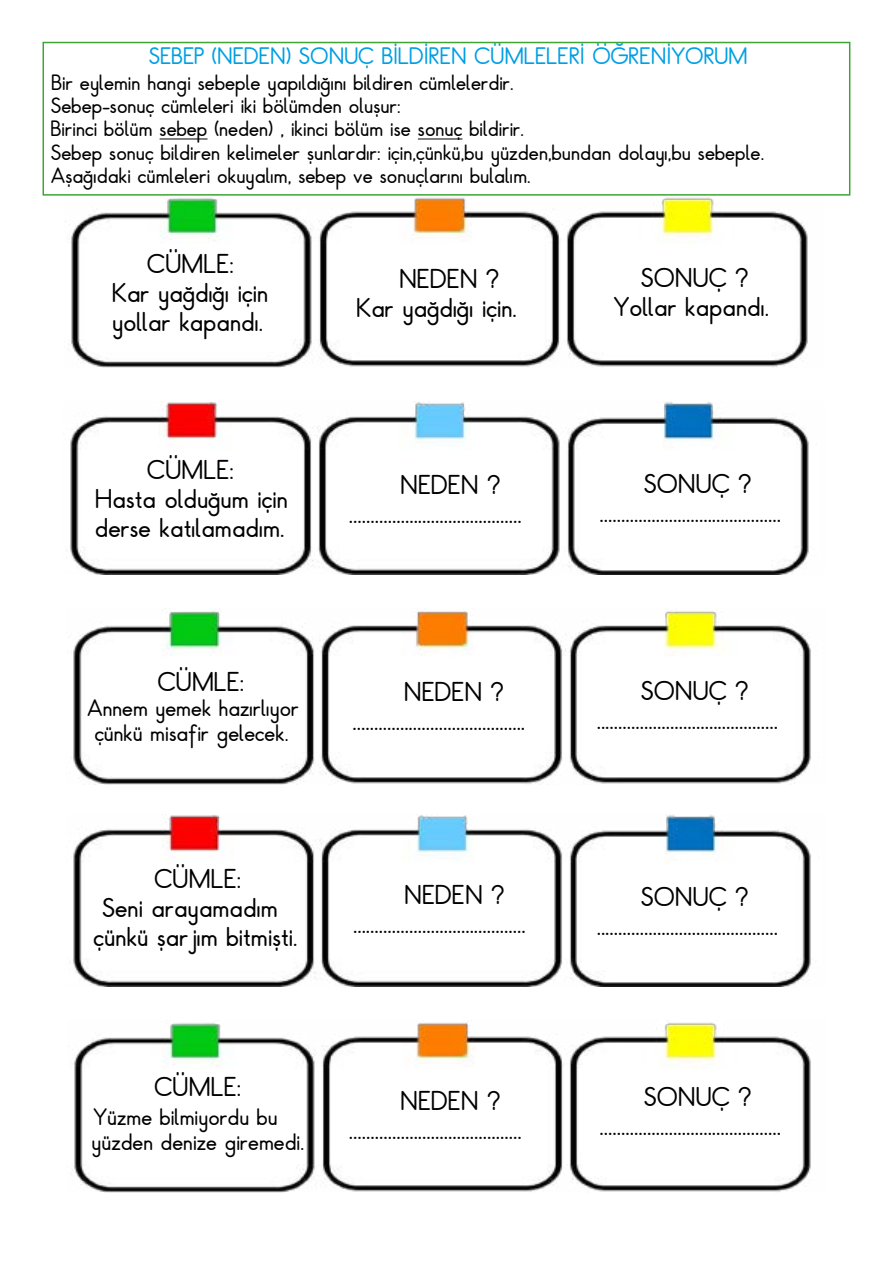
<style>
.page{position:relative;width:893px;height:1263px;background:#fff}
.page>*{position:absolute;margin:0;border:0;box-sizing:border-box;transform-origin:0 0}
.t1{font:24px/28.8px "ALFABET98 Normal";color:#000;text-align:center}
.t2{font:21px/25.2px "ALFABET98 Normal";color:#000;text-align:center}
.t3{font:21px "ALFABET98 Normal";color:#009fe3}
.t4{font:19.5px/23.4px "ALFABET98 Normal";color:#000}
</style>
<div class="page">
<hr style="left:160px;top:139px;width:47px;height:1px;background:#000">
<hr style="left:418px;top:139px;width:44px;height:1px;background:#000">
<div style="left:43px;top:42px;width:807px;height:154px;border:2px solid #3fa535"></div>
<img style="left:69px;top:197px;width:739px;height:171px">
<img style="left:73px;top:608px;width:738px;height:176px">
<img style="left:66px;top:402px;width:743px;height:172px">
<img style="left:69px;top:814px;width:742px;height:172px">
<img style="left:72px;top:1022px;width:739px;height:171px">
<p class="t3" style="left:149px;top:43px;width:601px">SEBEP (NEDEN) SONUÇ BİLDİREN CÜMLELERİ ÖĞRENİYORUM</p>
<p class="t4" style="left:51px;top:71px;width:715px">Bir eylemin hangi sebeple yapıldığını bildiren cümlelerdir.<br>Sebep-sonuç cümleleri iki bölümden oluşur:<br>Birinci bölüm sebep (neden) , ikinci bölüm ise sonuç bildirir.<br>Sebep sonuç bildiren kelimeler şunlardır: için,çünkü,bu yüzden,bundan dolayı,bu sebeple.<br>Aşağıdaki cümleleri okuyalım, sebep ve sonuçlarını bulalım.</p>
<p class="t1" style="left:112px;top:251px;width:158px">CÜMLE:<br>Kar yağdığı için yollar kapandı.</p>
<p class="t1" style="left:95px;top:457px;width:195px">CÜMLE:<br>Hasta olduğum için derse katılamadım.</p>
<p class="t1" style="left:356px;top:266px;width:162px;text-align:left;text-indent:43px">NEDEN ?<br>Kar yağdığı için.</p>
<p class="t1" style="left:614px;top:265px;width:157px">SONUÇ ?<br>Yollar kapandı.</p>
<p class="t1" style="left:349px;top:472px;width:174px;text-align:left;text-indent:51px">NEDEN ? ........................................</p>
<p class="t1" style="left:600px;top:471px;width:183px">SONUÇ ? ..........................................</p>
<p class="t1" style="left:157px;top:668px;width:88px">CÜMLE:</p>
<p class="t2" style="left:87px;top:696px;width:213px">Annem yemek hazırlıyor çünkü misafir gelecek.</p>
<p class="t1" style="left:94px;top:866px;width:205px">CÜMLE:<br>Seni arayamadım çünkü şarjım bitmişti.</p>
<p class="t1" style="left:352px;top:678px;width:174px;text-align:left;text-indent:51px">NEDEN ? ........................................</p>
<p class="t1" style="left:597px;top:678px;width:183px">SONUÇ ? ..........................................</p>
<p class="t1" style="left:353px;top:881px;width:174px;text-align:left;text-indent:51px">NEDEN ? ........................................</p>
<p class="t1" style="left:597px;top:884px;width:183px">SONUÇ ? ..........................................</p>
<p class="t1" style="left:154px;top:1073px;width:88px">CÜMLE:</p>
<p class="t2" style="left:92px;top:1105px;width:214px;text-align:left">Yüzme bilmiyordu bu yüzden denize giremedi.</p>
<p class="t1" style="left:349px;top:1088px;width:174px;text-align:left;text-indent:51px">NEDEN ? ........................................</p>
<p class="t1" style="left:600px;top:1084px;width:183px">SONUÇ ? ..........................................</p>
</div>
